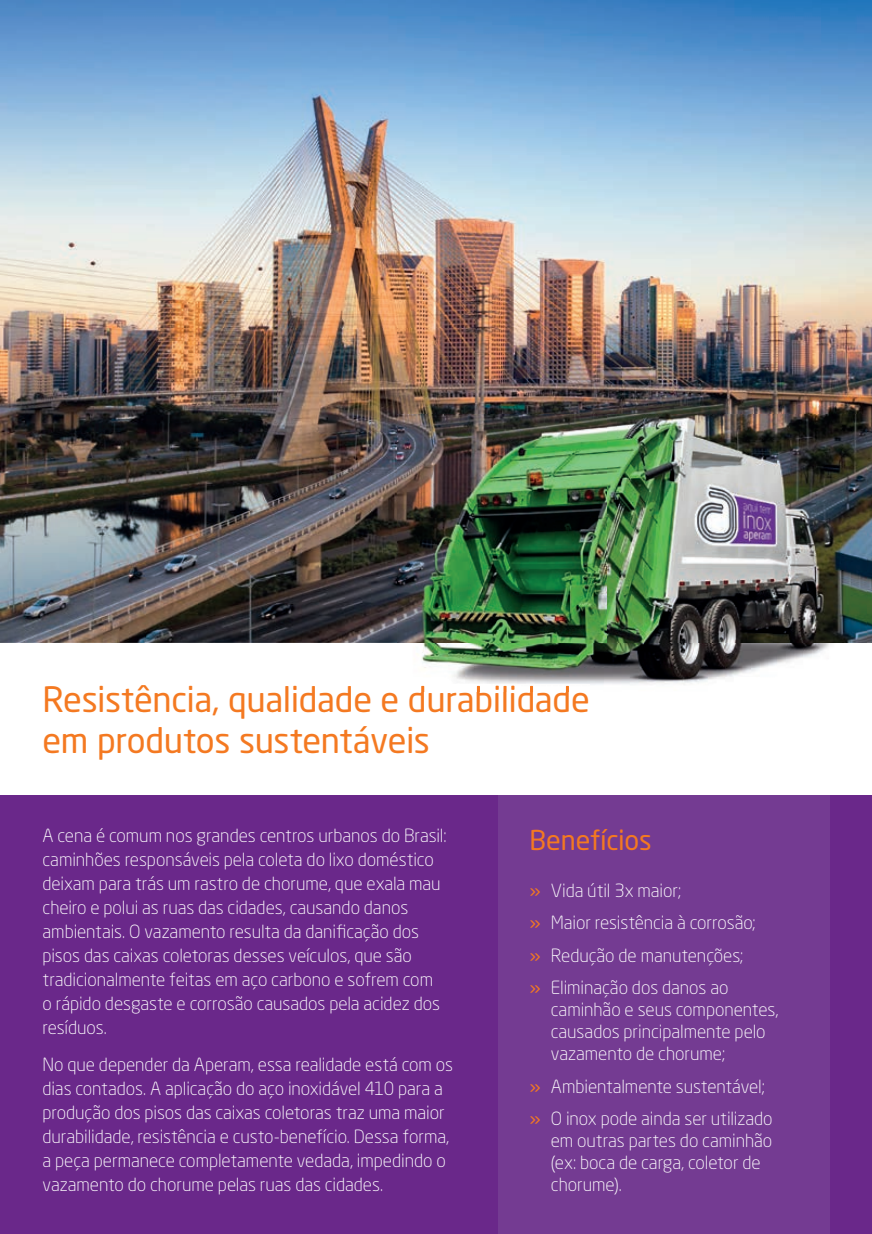
<style>
.page{position:relative;width:872px;height:1234px;background:#fff}
.page>*{position:absolute;margin:0;border:0;box-sizing:border-box;transform-origin:0 0}
.t1{font:34.5px/41.4px "Neo Sans Std";letter-spacing:-.01em;color:#f47921}
.t2{font:27px "Neo Sans Std";letter-spacing:-.01em;color:#f47921}
.t3{font:300 18px/24px "Neo Sans Std";letter-spacing:-.005em;color:#fff}
.s1{font-weight:400;color:#f47921}
</style>
<div class="page">
<div style="left:0;top:795px;width:872px;height:438px;background:#6a288a"></div>
<div style="left:497px;top:795px;width:332px;height:438px;background:#743b92"></div>
<img style="left:0;top:0;width:872px;height:642px">
<img style="left:397px;top:415px;width:470px;height:270px">
<img style="left:397px;top:684px;width:193px;height:7px">
<h1 class="t1" style="left:43px;top:677px;width:549px">Resistência, qualidade e durabilidade em produtos sustentáveis</h1>
<p class="t3" style="left:43px;top:822px;width:405px">A cena é comum nos grandes centros urbanos do Brasil: caminhões responsáveis pela coleta do lixo doméstico deixam para trás um rastro de chorume, que exala mau cheiro e polui as ruas das cidades, causando danos ambientais. O vazamento resulta da danificação dos pisos das caixas coletoras desses veículos, que são tradicionalmente feitas em aço carbono e sofrem com o rápido desgaste e corrosão causados pela acidez dos resíduos.</p>
<p class="t3" style="left:43px;top:1052px;width:412px">No que depender da Aperam, essa realidade está com os dias contados. A aplicação do aço inoxidável 410 para a produção dos pisos das caixas coletoras traz uma maior durabilidade, resistência e custo-benefício. Dessa forma, a peça permanece completamente vedada, impedindo o vazamento do chorume pelas ruas das cidades.</p>
<h2 class="t2" style="left:529px;top:823px;width:124px">Benefícios</h2>
<p class="t3" style="left:529px;top:873px;width:228px;line-height:32.5px"><span class="s1">»</span> Vida útil 3x maior;<br><span class="s1">»</span> Maior resistência à corrosão; <span class="s1">»</span> Redução de manutenções; <span class="s1">»</span> Eliminação dos danos ao</p>
<p class="t3" style="left:551px;top:998px;width:229px;line-height:21.9px">caminhão e seus componentes, causados principalmente pelo vazamento de chorume;</p>
<p class="t3" style="left:529px;top:1069px;width:245px;line-height:32.5px"><span class="s1">»</span> Ambientalmente sustentável; <span class="s1">»</span> O inox pode ainda ser utilizado</p>
<p class="t3" style="left:551px;top:1129px;width:223px;line-height:21.9px">em outras partes do caminhão (ex: boca de carga, coletor de chorume).</p>
</div>
